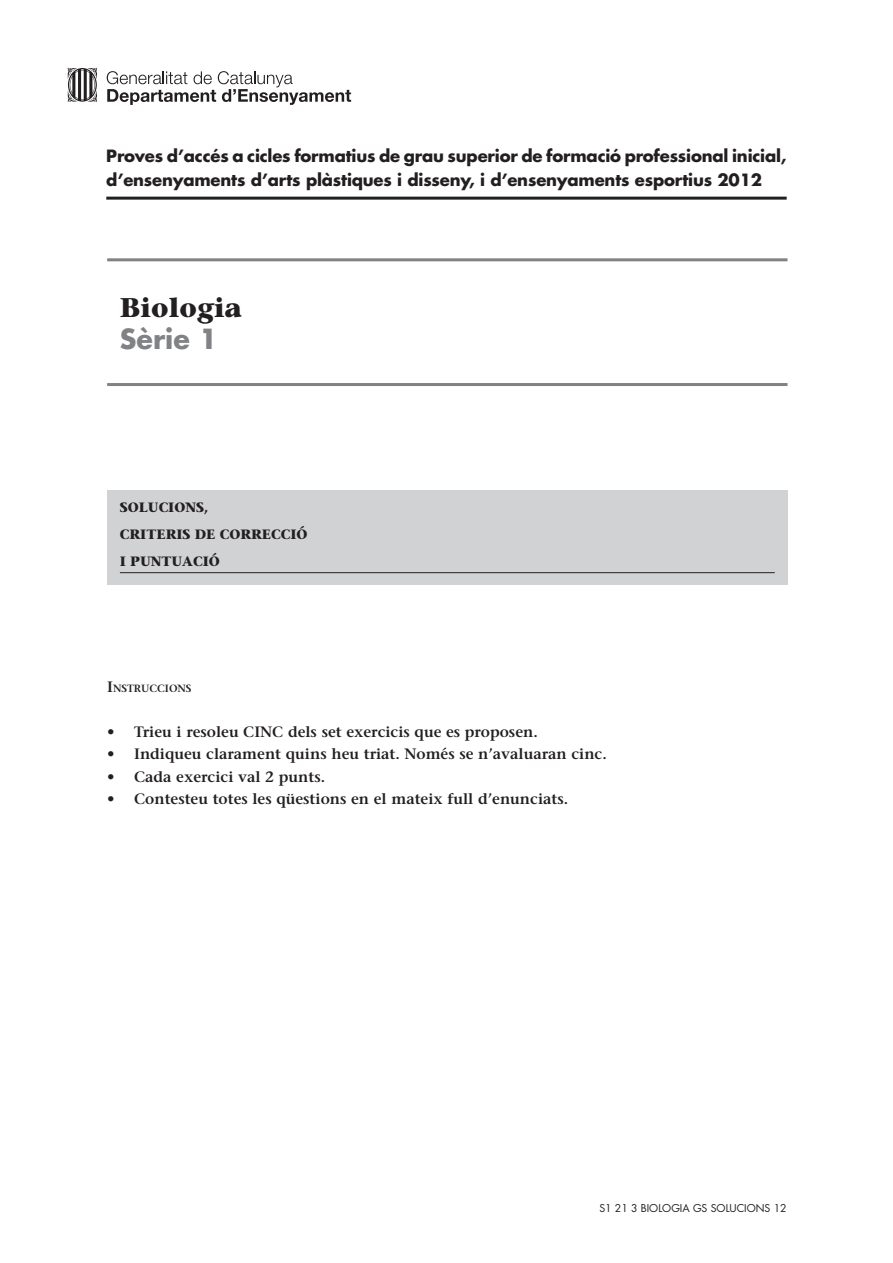
<style>
.page{position:relative;width:893px;height:1263px;background:#fff}
.page>*{position:absolute;margin:0;border:0;box-sizing:border-box;transform-origin:0 0}
.t1{font:700 27px "Stone Serif";color:#231f20}
.t2{font:700 27px "Futura";color:#808285}
.t3{font:700 16.5px/24px "Futura";letter-spacing:-.01em;color:#231f20}
.Instrucciones{font:600 15px "Stone Serif";color:#231f20}
.t4{font:700 13.5px "Stone Serif";color:#231f20}
.t5{font:10.5px "Futura";color:#231f20}
.Instrucciones-2{font:600 10.5px "Stone Serif";color:#231f20}
.s1{font-size:15px}
</style>
<div class="page">
<hr style="left:106px;top:197px;width:681px;height:3px;background:#231f20">
<div style="left:107px;top:490px;width:680px;height:95px;background:#d1d2d4"></div>
<hr style="left:120px;top:572px;width:655px;height:1px;background:#231f20">
<svg style="left:107px;top:71px;width:244px;height:34px"></svg>
<svg style="left:68px;top:68px;width:29px;height:34px"></svg>
<hr style="left:107px;top:258px;width:680px;height:3px;background:#808285">
<hr style="left:107px;top:383px;width:680px;height:3px;background:#808285">
<p class="t3" style="left:106px;top:144px;width:682px">Proves d’accés a cicles formatius de grau superior de formació professional inicial, d’ensenyaments d’arts plàstiques i disseny, i d’ensenyaments esportius 2012</p>
<p class="t1" style="left:120px;top:290px;width:124px">Biologia</p>
<p class="t2" style="left:120px;top:321px;width:99px">Sèrie 1</p>
<p class="t4" style="left:120px;top:499px;width:90px">SOLUCIONS,</p>
<p class="t4" style="left:120px;top:526px;width:189px">CRITERIS DE CORRECCIÓ</p>
<p class="t4" style="left:120px;top:553px;width:101px">I PUNTUACIÓ</p>
<p class="Instrucciones-2" style="left:107px;top:682px;width:86px"><span class="s1">I</span>NSTRUCCIONS</p>
<p class="Instrucciones" style="left:107px;top:723px;width:432px">• Trieu i resoleu CINC dels set exercicis que es proposen.</p>
<p class="Instrucciones" style="left:107px;top:745px;width:501px">• Indiqueu clarament quins heu triat. Només se n’avaluaran cinc.</p>
<p class="Instrucciones" style="left:107px;top:768px;width:219px">• Cada exercici val 2 punts.</p>
<p class="Instrucciones" style="left:107px;top:790px;width:463px">• Contesteu totes les qüestions en el mateix full d’enunciats.</p>
<p class="t5" style="left:599px;top:1201px;width:189px">S1 21 3 BIOLOGIA GS SOLUCIONS 12</p>
</div>
